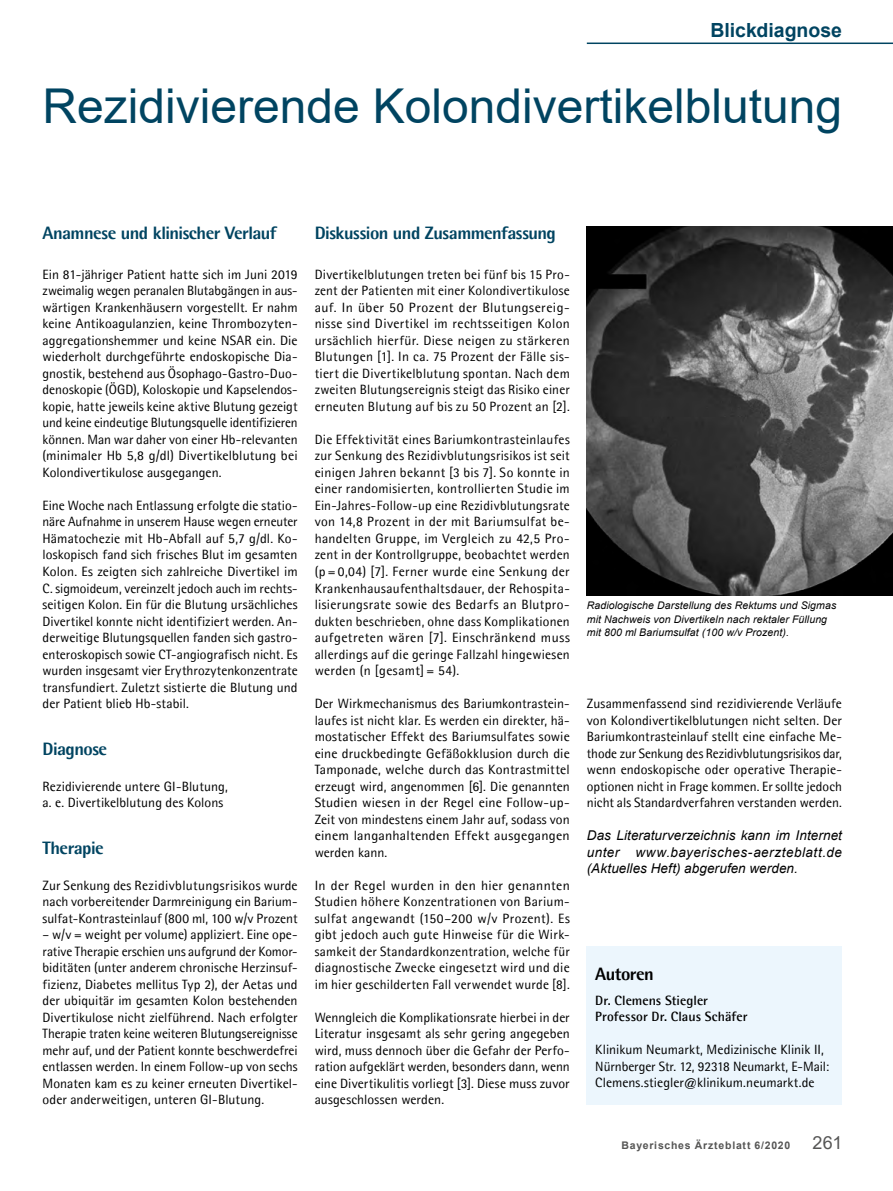
<style>
.page{position:relative;width:893px;height:1191px;background:#fff}
.page>*{position:absolute;margin:0;border:0;box-sizing:border-box;transform-origin:0 0}
.t1{font:48px "Arial";color:#004461}
.t2{font:700 19.5px "Arial";color:#004461}
.t3{font:800 18px "Agfa Rotis Semisans";letter-spacing:-.03em;color:#004461}
.t4{font:800 18px "Agfa Rotis Semisans";letter-spacing:-.03em;color:#000}
.t5{font:13.5px/16.5px "Agfa Rotis Semisans";letter-spacing:.005em;color:#000;text-align:justify}
.t6{font:italic 13.5px/16.5px "Arial";letter-spacing:.015em;color:#000;text-align:justify}
.t7{font:700 13.5px/16.5px "Agfa Rotis Semisans";letter-spacing:.005em;color:#000}
.t8{font:italic 10.5px/13.5px "Arial";letter-spacing:.01em;color:#000}
.t9{font:700 10.5px "Arial";letter-spacing:.075em;color:#565655}
.s1{font-weight:400;font-size:18px}
</style>
<div class="page">
<hr style="left:587px;top:43px;width:306px;height:1px;background:#004461">
<div style="left:587px;top:946px;width:255px;height:158px;background:#ecf6fd"></div>
<img style="left:587px;top:226px;width:306px;height:369px">
<h2 class="t2" style="left:710px;top:16px;width:133px">Blickdiagnose</h2>
<h1 class="t1" style="left:43px;top:73px;width:801px">Rezidivierende Kolondivertikelblutung</h1>
<h3 class="t3" style="left:43px;top:221px;width:236px">Anamnese und klinischer Verlauf</h3>
<p class="t5" style="left:43px;top:266px;width:257px">Ein 81-jähriger Patient hatte sich im Juni 2019 zweimalig wegen peranalen Blutabgängen in aus&shy;wärtigen Krankenhäusern vorgestellt. Er nahm keine Antikoagulanzien, keine Thrombozyten&shy;aggregationshemmer und keine NSAR ein. Die wiederholt durchgeführte endoskopische Dia&shy;gnostik, bestehend aus Ösophago-Gastro-Duo&shy;denoskopie (ÖGD), Koloskopie und Kapselendos&shy;kopie, hatte jeweils keine aktive Blutung gezeigt und keine eindeutige Blutungsquelle identifizieren können. Man war daher von einer Hb-relevanten (minimaler Hb 5,8 g/dl) Divertikelblutung bei Kolondivertikulose ausgegangen.</p>
<p class="t5" style="left:43px;top:497px;width:257px">Eine Woche nach Entlassung erfolgte die statio&shy;näre Aufnahme in unserem Hause wegen erneuter Hämatochezie mit Hb-Abfall auf 5,7 g/dl. Ko&shy;loskopisch fand sich frisches Blut im gesamten Kolon. Es zeigten sich zahlreiche Divertikel im C. sigmoideum, vereinzelt jedoch auch im rechts&shy;seitigen Kolon. Ein für die Blutung ursächliches Divertikel konnte nicht identifiziert werden. An&shy;derweitige Blutungsquellen fanden sich gastro&shy;enteroskopisch sowie CT-angiografisch nicht. Es wurden insgesamt vier Erythrozytenkonzentrate transfundiert. Zuletzt sistierte die Blutung und der Patient blieb Hb-stabil.</p>
<h3 class="t3" style="left:43px;top:737px;width:66px">Diagnose</h3>
<p class="t5" style="left:43px;top:777px;width:187px">Rezidivierende untere GI-Blutung, a. e. Divertikelblutung des Kolons</p>
<h3 class="t3" style="left:43px;top:836px;width:63px">Therapie</h3>
<p class="t5" style="left:43px;top:876px;width:257px">Zur Senkung des Rezidivblutungsrisikos wurde nach vorbereitender Darmreinigung ein Barium&shy;sulfat-Kontrasteinlauf (800 ml, 100 w/v Prozent</p>
<p class="t5" style="left:43px;top:926px;width:257px">– w/v = weight per volume) appliziert. Eine ope&shy;rative Therapie erschien uns aufgrund der Komor&shy;biditäten (unter anderem chronische Herzinsuf&shy;fizienz, Diabetes mellitus Typ 2), der Aetas und der ubiquitär im gesamten Kolon bestehenden Divertikulose nicht zielführend. Nach erfolgter Therapie traten keine weiteren Blutungsereignisse mehr auf, und der Patient konnte beschwerdefrei entlassen werden. In einem Follow-up von sechs Monaten kam es zu keiner erneuten Divertikel&shy;oder anderweitigen, unteren GI-Blutung.</p>
<h3 class="t3" style="left:315px;top:221px;width:243px">Diskussion und Zusammenfassung</h3>
<p class="t5" style="left:315px;top:266px;width:257px">Divertikelblutungen treten bei fünf bis 15 Pro&shy;zent der Patienten mit einer Kolondivertikulose auf. In über 50 Prozent der Blutungsereig&shy;nisse sind Divertikel im rechtsseitigen Kolon ursächlich hierfür. Diese neigen zu stärkeren Blutungen [1]. In ca. 75 Prozent der Fälle sis&shy;tiert die Divertikelblutung spontan. Nach dem zweiten Blutungsereignis steigt das Risiko einer erneuten Blutung auf bis zu 50 Prozent an [2].</p>
<p class="t5" style="left:315px;top:431px;width:257px">Die Effektivität eines Bariumkontrasteinlaufes zur Senkung des Rezidivblutungsrisikos ist seit einigen Jahren bekannt [3 bis 7]. So konnte in einer randomisierten, kontrollierten Studie im Ein-Jahres-Follow-up eine Rezidivblutungsrate von 14,8 Prozent in der mit Bariumsulfat be&shy;handelten Gruppe, im Vergleich zu 42,5 Pro&shy;zent in der Kontrollgruppe, beobachtet werden (p = 0,04) [7]. Ferner wurde eine Senkung der Krankenhausaufenthaltsdauer, der Rehospita&shy;lisierungsrate sowie des Bedarfs an Blutpro&shy;dukten beschrieben, ohne dass Komplikationen aufgetreten wären [7]. Einschränkend muss allerdings auf die geringe Fallzahl hingewiesen werden (n [gesamt] = 54).</p>
<p class="t5" style="left:315px;top:695px;width:257px">Der Wirkmechanismus des Bariumkontrastein&shy;laufes ist nicht klar. Es werden ein direkter, hä&shy;mostatischer Effekt des Bariumsulfates sowie eine druckbedingte Gefäßokklusion durch die Tamponade, welche durch das Kontrastmittel erzeugt wird, angenommen [6]. Die genannten Studien wiesen in der Regel eine Follow-up-Zeit von mindestens einem Jahr auf, sodass von einem langanhaltenden Effekt ausgegangen werden kann.</p>
<p class="t5" style="left:315px;top:876px;width:257px">In der Regel wurden in den hier genannten Studien höhere Konzentrationen von Barium&shy;sulfat angewandt (150–200 w/v Prozent). Es gibt jedoch auch gute Hinweise für die Wirk&shy;samkeit der Standardkonzentration, welche für diagnostische Zwecke eingesetzt wird und die im hier geschilderten Fall verwendet wurde [8].</p>
<p class="t5" style="left:315px;top:1008px;width:257px">Wenngleich die Komplikationsrate hierbei in der Literatur insgesamt als sehr gering angegeben wird, muss dennoch über die Gefahr der Perfo&shy;ration aufgeklärt werden, besonders dann, wenn eine Divertikulitis vorliegt [3]. Diese muss zuvor ausgeschlossen werden.</p>
<p class="t8" style="left:587px;top:599px;width:251px">Radiologische Darstellung des Rektums und Sigmas mit Nachweis von Divertikeln nach rektaler Füllung mit 800 ml Bariumsulfat (100 w/v Prozent).</p>
<p class="t5" style="left:587px;top:695px;width:257px">Zusammenfassend sind rezidivierende Verläufe von Kolondivertikelblutungen nicht selten. Der Bariumkontrasteinlauf stellt eine einfache Me&shy;thode zur Senkung des Rezidivblutungsrisikos dar, wenn endoskopische oder operative Therapie&shy;optionen nicht in Frage kommen. Er sollte jedoch nicht als Standardverfahren verstanden werden.</p>
<p class="t6" style="left:587px;top:827px;width:257px">Das Literaturverzeichnis kann im Internet unter www.bayerisches-aerzteblatt.de (Aktuelles Heft) abgerufen werden.</p>
<h3 class="t4" style="left:595px;top:962px;width:60px">Autoren</h3>
<p class="t7" style="left:595px;top:991px;width:154px">Dr. Clemens Stiegler<br>Professor Dr. Claus Schäfer</p>
<p class="t5" style="left:595px;top:1041px;width:235px;text-align:left">Klinikum Neumarkt, Medizinische Klinik II,<br>Nürnberger Str. 12, 92318 Neumarkt, E-Mail:<br>Clemens.stiegler@klinikum.neumarkt.de</p>
<p class="t9" style="left:622px;top:1137px;width:222px">Bayerisches Ärzteblatt 6/2020 <span class="s1">261</span></p>
</div>
